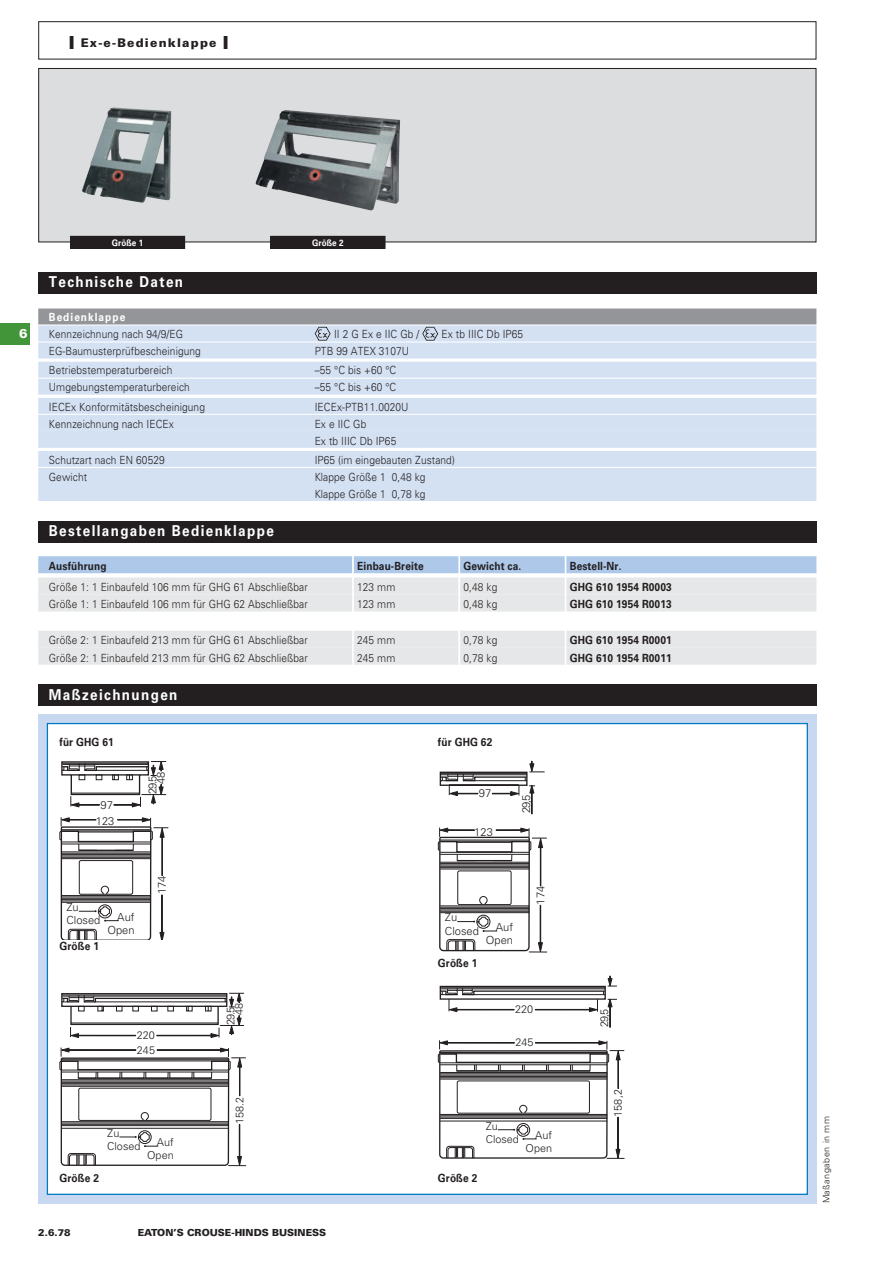
<style>
.page{position:relative;width:893px;height:1263px;background:#fff}
.page>*{position:absolute;margin:0;border:0;box-sizing:border-box;transform-origin:0 0}
.t1{font:700 15px "Univers LT Pro 65";letter-spacing:.1em;color:#fff;scale:.9 1}
.t2{font:900 12.75px "Univers LT Pro 75";color:#fff}
.t3{font:900 12px "Univers LT Pro 75";letter-spacing:.1em;color:#231f20}
.t4{font:300 11.25px/17px "Univers LT Pro 45";letter-spacing:.01em;color:#231f20;scale:.9 1}
.t5{font:700 11.25px "Univers LT Pro 65";letter-spacing:.01em;color:#231f20;scale:.9 1}
.t6{font:700 11.25px "Univers LT Pro 65";letter-spacing:.1em;color:#fff;scale:.9 1}
.t7{font:300 11.1px/13.4px "Univers LT Pro 45";color:#231f20;text-align:right}
.t8{font:300 10.8px/13px "Univers LT Pro 45";color:#231f20}
.t9{font:900 9.75px "Univers LT Pro 75";color:#231f20}
.t10{font:300 9px "Univers LT Pro 45";letter-spacing:.05em;color:#231f20}
.t11{font:700 9px "Univers LT Pro 65";letter-spacing:.01em;color:#fff;scale:.9 1}
.s1{font-size:18px}
</style>
<div class="page">
<div style="left:0;top:323px;width:30px;height:21px;background:#439539"></div>
<div style="left:38px;top:21px;width:778px;height:39px;border:1px solid #231f20"></div>
<div style="left:39px;top:68px;width:777px;height:174px;background:#dcddde"></div>
<div style="left:38px;top:68px;width:778px;height:174px;border:1px solid #231f20"></div>
<img style="left:82px;top:107px;width:89px;height:96px">
<div style="left:70px;top:236px;width:115px;height:12px;background:#231f20"></div>
<div style="left:70px;top:236px;width:115px;height:13px;border:1px solid #231f20"></div>
<img style="left:256px;top:110px;width:144px;height:101px">
<div style="left:271px;top:236px;width:114px;height:12px;background:#231f20"></div>
<div style="left:271px;top:236px;width:114px;height:13px;border:1px solid #231f20"></div>
<div style="left:38px;top:272px;width:778px;height:21px;background:#231f20"></div>
<div style="left:38px;top:308px;width:778px;height:16px;background:#939598"></div>
<div style="left:38px;top:326px;width:778px;height:15px;background:#d4e1f3"></div>
<div style="left:38px;top:343px;width:778px;height:15px;background:#d4e1f3"></div>
<div style="left:38px;top:362px;width:778px;height:16px;background:#d4e1f3"></div>
<div style="left:38px;top:379px;width:778px;height:16px;background:#d4e1f3"></div>
<div style="left:38px;top:398px;width:778px;height:16px;background:#d4e1f3"></div>
<div style="left:38px;top:415px;width:778px;height:16px;background:#d4e1f3"></div>
<div style="left:38px;top:431px;width:778px;height:17px;background:#d4e1f3"></div>
<div style="left:38px;top:451px;width:778px;height:16px;background:#d4e1f3"></div>
<div style="left:38px;top:468px;width:778px;height:16px;background:#d4e1f3"></div>
<div style="left:38px;top:484px;width:778px;height:17px;background:#d4e1f3"></div>
<svg style="left:315px;top:327px;width:16px;height:14px"></svg>
<svg style="left:422px;top:327px;width:16px;height:14px"></svg>
<div style="left:38px;top:521px;width:778px;height:21px;background:#231f20"></div>
<div style="left:38px;top:556px;width:778px;height:17px;background:#adc8e9"></div>
<div style="left:38px;top:577px;width:778px;height:17px;background:#e6e7e8"></div>
<div style="left:38px;top:594px;width:778px;height:17px;background:#e6e7e8"></div>
<div style="left:38px;top:631px;width:778px;height:17px;background:#e6e7e8"></div>
<div style="left:38px;top:648px;width:778px;height:17px;background:#e6e7e8"></div>
<hr style="left:565px;top:556px;width:1px;height:111px;background:#fff">
<hr style="left:352px;top:556px;width:2px;height:111px;background:#fff">
<hr style="left:458px;top:556px;width:2px;height:111px;background:#fff">
<svg style="left:38px;top:714px;width:778px;height:489px;background:#bbd2ed"></svg>
<div style="left:38px;top:685px;width:778px;height:21px;background:#231f20"></div>
<div style="left:47px;top:723px;width:760px;height:471px;background:#fff"></div>
<svg style="left:60px;top:817px;width:108px;height:123px"></svg>
<svg style="left:61px;top:761px;width:105px;height:46px"></svg>
<hr style="left:71px;top:793px;width:69px;height:1px;background:#231f20">
<hr style="left:78px;top:832px;width:55px;height:1px;background:#231f20">
<svg style="left:438px;top:827px;width:109px;height:125px"></svg>
<svg style="left:439px;top:761px;width:106px;height:53px"></svg>
<hr style="left:457px;top:842px;width:55px;height:1px;background:#231f20">
<svg style="left:60px;top:1047px;width:186px;height:119px"></svg>
<svg style="left:61px;top:992px;width:183px;height:46px"></svg>
<hr style="left:71px;top:1023px;width:147px;height:1px;background:#231f20">
<svg style="left:438px;top:1040px;width:186px;height:119px"></svg>
<svg style="left:439px;top:976px;width:178px;height:51px"></svg>
<p class="t3" style="left:69px;top:37px;width:162px"><span class="s1">I</span> Ex-e-Bedienklappe <span class="s1">I</span></p>
<p class="t2" style="left:19px;top:328px;width:10px">6</p>
<p class="t11" style="left:112px;top:239px;width:37px">Größe 1</p>
<p class="t11" style="left:312px;top:239px;width:37px">Größe 2</p>
<h1 class="t1" style="left:49px;top:277px;width:151px">Technische Daten</h1>
<p class="t6" style="left:49px;top:313px;width:86px">Bedienklappe</p>
<p class="t4" style="left:49px;top:327px;width:151px">Kennzeichnung nach 94/9/EG</p>
<p class="t4" style="left:334px;top:327px;width:96px">II 2 G Ex e IIC Gb /</p>
<p class="t4" style="left:442px;top:327px;width:92px">Ex tb IIIC Db IP65</p>
<p class="t4" style="left:49px;top:344px;width:170px">EG-Baumusterprüfbescheinigung</p>
<p class="t4" style="left:315px;top:344px;width:106px">PTB 99 ATEX 3107U</p>
<p class="t4" style="left:49px;top:363px;width:139px">Betriebstemperaturbereich</p>
<p class="t4" style="left:315px;top:363px;width:92px">–55 °C bis +60 °C</p>
<p class="t4" style="left:49px;top:380px;width:158px">Umgebungstemperaturbereich</p>
<p class="t4" style="left:315px;top:380px;width:92px">–55 °C bis +60 °C</p>
<p class="t4" style="left:49px;top:399px;width:175px">IECEx Konformitätsbescheinigung</p>
<p class="t4" style="left:315px;top:399px;width:106px">IECEx-PTB11.0020U</p>
<p class="t4" style="left:49px;top:416px;width:140px">Kennzeichnung nach IECEx</p>
<p class="t4" style="left:315px;top:416px;width:92px">Ex e IIC Gb<br>Ex tb IIIC Db IP65</p>
<p class="t4" style="left:49px;top:453px;width:130px">Schutzart nach EN 60529</p>
<p class="t4" style="left:315px;top:453px;width:157px">IP65 (im eingebauten Zustand)</p>
<p class="t4" style="left:49px;top:470px;width:44px">Gewicht</p>
<p class="t4" style="left:315px;top:470px;width:125px">Klappe Größe 1 0,48 kg<br>Klappe Größe 1 0,78 kg</p>
<h1 class="t1" style="left:49px;top:525px;width:251px">Bestellangaben Bedienklappe</h1>
<p class="t5" style="left:49px;top:562px;width:66px">Ausführung</p>
<p class="t5" style="left:357px;top:562px;width:75px">Einbau-Breite</p>
<p class="t5" style="left:463px;top:562px;width:66px">Gewicht ca.</p>
<p class="t5" style="left:570px;top:562px;width:59px">Bestell-Nr.</p>
<p class="t4" style="left:49px;top:580px;width:289px">Größe 1: 1 Einbaufeld 106 mm für GHG 61 Abschließbar</p>
<p class="t4" style="left:357px;top:580px;width:44px">123 mm</p>
<p class="t4" style="left:463px;top:580px;width:39px">0,48 kg</p>
<p class="t5" style="left:570px;top:583px;width:115px">GHG 610 1954 R0003</p>
<p class="t4" style="left:49px;top:597px;width:289px">Größe 1: 1 Einbaufeld 106 mm für GHG 62 Abschließbar</p>
<p class="t4" style="left:357px;top:597px;width:44px">123 mm</p>
<p class="t4" style="left:463px;top:597px;width:39px">0,48 kg</p>
<p class="t5" style="left:570px;top:600px;width:115px">GHG 610 1954 R0013</p>
<p class="t4" style="left:49px;top:633px;width:289px">Größe 2: 1 Einbaufeld 213 mm für GHG 61 Abschließbar</p>
<p class="t4" style="left:357px;top:633px;width:44px">245 mm</p>
<p class="t4" style="left:463px;top:633px;width:39px">0,78 kg</p>
<p class="t5" style="left:570px;top:636px;width:115px">GHG 610 1954 R0001</p>
<p class="t4" style="left:49px;top:650px;width:289px">Größe 2: 1 Einbaufeld 213 mm für GHG 62 Abschließbar</p>
<p class="t4" style="left:357px;top:650px;width:44px">245 mm</p>
<p class="t4" style="left:463px;top:650px;width:39px">0,78 kg</p>
<p class="t5" style="left:570px;top:653px;width:115px">GHG 610 1954 R0011</p>
<h1 class="t1" style="left:49px;top:689px;width:144px">Maßzeichnungen</h1>
<p class="t5" style="left:60px;top:738px;width:62px">für GHG 61</p>
<p class="t5" style="left:438px;top:738px;width:62px">für GHG 62</p>
<p class="t7" style="left:96px;top:798px;width:20px;line-height:16.5px;text-align:center">97<br>123</p>
<p class="t7" style="left:156px;top:784px;width:14px;rotate:-90deg">48</p>
<p class="t7" style="left:147px;top:794px;width:20px;rotate:-90deg">29.5</p>
<p class="t7" style="left:479px;top:788px;width:14px">97</p>
<p class="t7" style="left:474px;top:826px;width:20px">123</p>
<p class="t7" style="left:521px;top:813px;width:20px;rotate:-90deg">29,5</p>
<p class="t7" style="left:66px;top:902px;width:36px;text-align:left">Zu<br>Closed</p>
<p class="t5" style="left:60px;top:942px;width:45px">Größe 1</p>
<p class="t7" style="left:107px;top:911px;width:29px">Auf<br>Open</p>
<p class="t7" style="left:157px;top:894px;width:20px;rotate:-90deg">174</p>
<p class="t7" style="left:445px;top:912px;width:36px;text-align:left">Zu<br>Closed</p>
<p class="t5" style="left:438px;top:959px;width:45px">Größe 1</p>
<p class="t7" style="left:486px;top:922px;width:29px">Auf<br>Open</p>
<p class="t7" style="left:535px;top:905px;width:20px;rotate:-90deg">174</p>
<p class="t8" style="left:137px;top:1029px;width:20px;line-height:14.5px">220<br>245</p>
<p class="t8" style="left:234px;top:1015px;width:14px;rotate:-90deg">48</p>
<p class="t8" style="left:226px;top:1025px;width:19px;rotate:-90deg">29.5</p>
<p class="t8" style="left:515px;top:1004px;width:20px">220</p>
<p class="t8" style="left:515px;top:1037px;width:20px">245</p>
<p class="t8" style="left:107px;top:1128px;width:35px">Zu<br>Closed</p>
<p class="t8" style="left:147px;top:1137px;width:28px;text-align:right">Auf<br>Open</p>
<p class="t8" style="left:234px;top:1124px;width:29px;rotate:-90deg">158.2</p>
<p class="t5" style="left:60px;top:1174px;width:45px">Größe 2</p>
<p class="t5" style="left:438px;top:1174px;width:45px">Größe 2</p>
<p class="t8" style="left:486px;top:1120px;width:35px">Zu<br>Closed</p>
<p class="t8" style="left:526px;top:1130px;width:28px;text-align:right">Auf<br>Open</p>
<p class="t8" style="left:599px;top:1027px;width:19px;rotate:-90deg">29,5</p>
<p class="t8" style="left:613px;top:1116px;width:29px;rotate:-90deg">158,2</p>
<p class="t9" style="left:38px;top:1228px;width:34px">2.6.78</p>
<p class="t9" style="left:138px;top:1228px;width:190px">EATON’S CROUSE-HINDS BUSINESS</p>
<p class="t10" style="left:823px;top:1203px;width:89px;rotate:-90deg">Maßangaben in mm</p>
</div>
